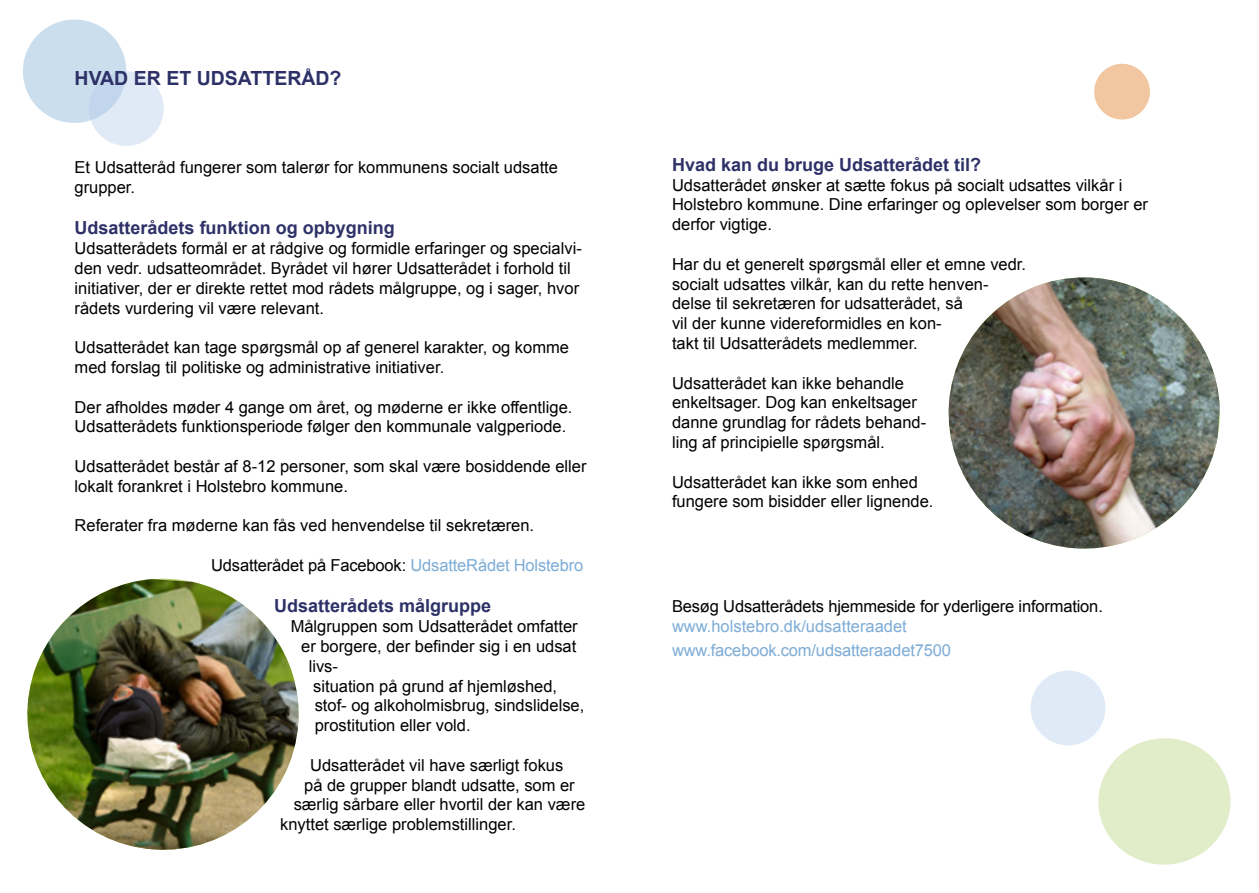
<style>
.page{position:relative;width:1259px;height:893px;background:#fff}
.page>*{position:absolute;margin:0;border:0;box-sizing:border-box;transform-origin:0 0}
.t1{font:700 19.5px "Arial";color:#2d3167}
.t2{font:700 18px "Arial";color:#2d3167}
.t3{font:16.5px/19.8px "Arial";color:#000}
.t4{font:16.5px/24px "Arial";letter-spacing:-.01em;color:#7dacd6}
.s1{color:#7dacd6}
</style>
<div class="page">
<svg style="left:1094px;top:63px;width:56px;height:57px"></svg>
<svg style="left:23px;top:19px;width:141px;height:127px"></svg>
<svg style="left:1030px;top:670px;width:201px;height:195px"></svg>
<img style="left:27px;top:579px;width:272px;height:271px">
<img style="left:948px;top:277px;width:271px;height:272px">
<p class="t1" style="left:75px;top:66px;width:268px">HVAD ER ET UDSATTERÅD?</p>
<p class="t3" style="left:75px;top:158px;width:485px">Et Udsatteråd fungerer som talerør for kommunens socialt udsatte grupper.</p>
<p class="t2" style="left:75px;top:216px;width:322px">Udsatterådets funktion og opbygning</p>
<p class="t3" style="left:75px;top:239px;width:509px">Udsatterådets formål er at rådgive og formidle erfaringer og specialvi&shy;den vedr. udsatteområdet. Byrådet vil hører Udsatterådet i forhold til initiativer, der er direkte rettet mod rådets målgruppe, og i sager, hvor rådets vurdering vil være relevant.</p>
<p class="t3" style="left:75px;top:338px;width:496px">Udsatterådet kan tage spørgsmål op af generel karakter, og komme med forslag til politiske og administrative initiativer.</p>
<p class="t3" style="left:75px;top:397px;width:499px">Der afholdes møder 4 gange om året, og møderne er ikke offentlige.<br>Udsatterådets funktionsperiode følger den kommunale valgperiode.</p>
<p class="t3" style="left:75px;top:456px;width:513px">Udsatterådet består af 8-12 personer, som skal være bosiddende eller lokalt forankret i Holstebro kommune.</p>
<p class="t3" style="left:75px;top:516px;width:461px">Referater fra møderne kan fås ved henvendelse til sekretæren.</p>
<p class="t3" style="left:211px;top:555px;width:373px">Udsatterådet på Facebook: <span class="s1">UdsatteRådet Holstebro</span></p>
<p class="t2" style="left:274px;top:594px;width:219px">Udsatterådets målgruppe</p>
<p class="t3" style="left:291px;top:617px;width:289px">Målgruppen som Udsatterådet omfatter</p>
<p class="t3" style="left:301px;top:636px;width:277px">er borgere, der befinder sig i en udsat</p>
<p class="t3" style="left:309px;top:656px;width:31px">livs-</p>
<p class="t3" style="left:313px;top:676px;width:245px">situation på grund af hjemløshed,</p>
<p class="t3" style="left:315px;top:696px;width:271px">stof- og alkoholmisbrug, sindslidelse,</p>
<p class="t3" style="left:315px;top:716px;width:157px">prostitution eller vold.</p>
<p class="t3" style="left:310px;top:755px;width:255px">Udsatterådet vil have særligt fokus</p>
<p class="t3" style="left:304px;top:775px;width:272px">på de grupper blandt udsatte, som er</p>
<p class="t3" style="left:294px;top:795px;width:293px">særlig sårbare eller hvortil der kan være</p>
<p class="t3" style="left:280px;top:815px;width:237px">knyttet særlige problemstillinger.</p>
<p class="t2" style="left:672px;top:152px;width:311px">Hvad kan du bruge Udsatterådet til?</p>
<p class="t3" style="left:672px;top:175px;width:477px">Udsatterådet ønsker at sætte fokus på socialt udsattes vilkår i<br>Holstebro kommune. Dine erfaringer og oplevelser som borger er derfor vigtige.</p>
<p class="t3" style="left:672px;top:254px;width:356px">Har du et generelt spørgsmål eller et emne vedr. socialt udsattes vilkår, kan du rette henven&shy;delse til sekretæren for udsatterådet, så<br>vil der kunne videreformidles en kon-<br>takt til Udsatterådets medlemmer.</p>
<p class="t3" style="left:672px;top:373px;width:256px">Udsatterådet kan ikke behandle enkeltsager. Dog kan enkeltsager danne grundlag for rådets behand&shy;ling af principielle spørgsmål.</p>
<p class="t3" style="left:672px;top:472px;width:263px">Udsatterådet kan ikke som enhed fungere som bisidder eller lignende.</p>
<p class="t3" style="left:672px;top:597px;width:432px">Besøg Udsatterådets hjemmeside for yderligere information.</p>
<p class="t4" style="left:672px;top:614px;width:280px">www.holstebro.dk/udsatteraadet www.facebook.com/udsatteraadet7500</p>
</div>
